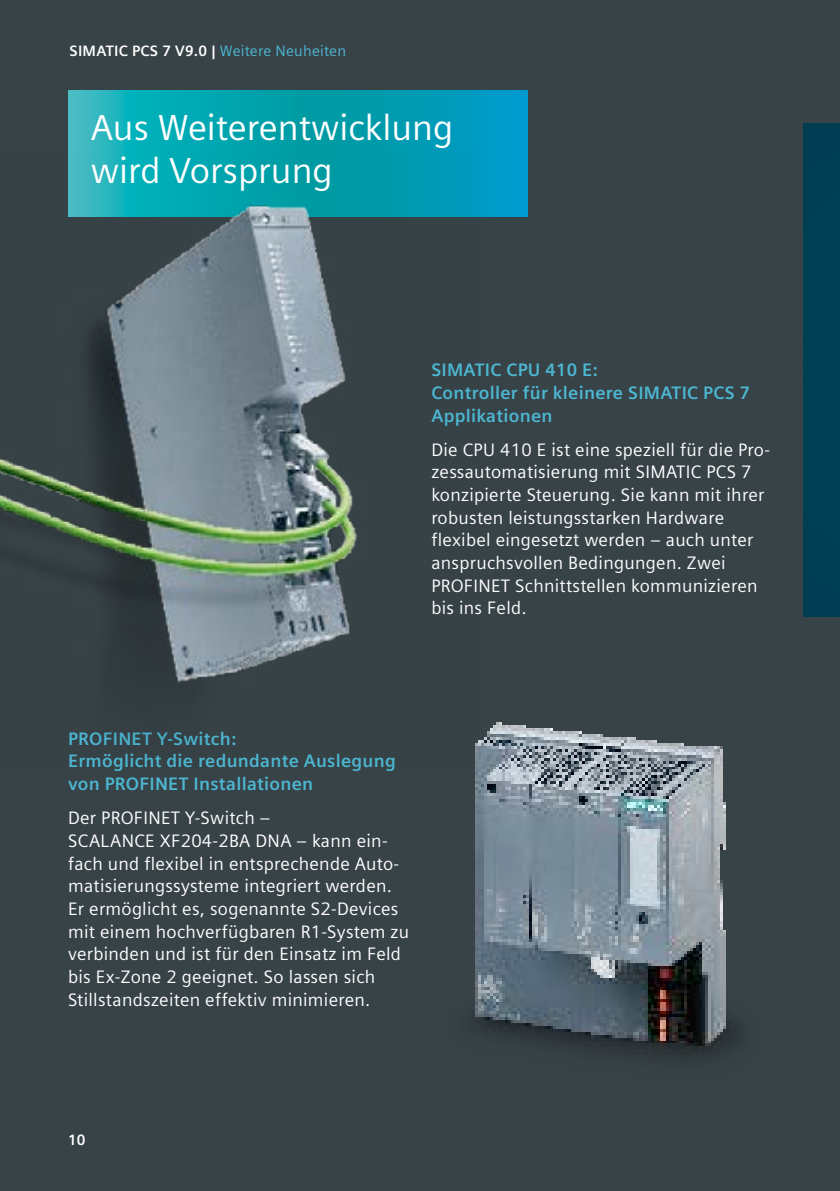
<style>
.page{position:relative;width:840px;height:1191px;background:#fff}
.page>*{position:absolute;margin:0;border:0;box-sizing:border-box;transform-origin:0 0}
.t1{font:36px/43.2px "Siemens Sans Global";color:#fff}
.t2{font:18px/22.6px "Siemens Sans Global";letter-spacing:.015em;color:#fff}
.t3{font:700 18px/22.6px "Siemens Sans Global";letter-spacing:.015em;color:#4db8d3}
.t4{font:700 15px "Siemens Sans Global";letter-spacing:.015em;color:#fff}
.s1{font-weight:400;color:#4db8d3}
</style>
<div class="page">
<div style="left:0;top:0;width:839px;height:1191px;background:#384348"></div>
<svg style="left:68px;top:91px;width:459px;height:126px"></svg>
<div style="left:803px;top:123px;width:36px;height:493px;background:#004054"></div>
<img style="left:0;top:147px;width:477px;height:540px">
<img style="left:472px;top:722px;width:269px;height:339px">
<p class="t4" style="left:69px;top:42px;width:278px">SIMATIC PCS 7 V9.0 | <span class="s1">Weitere Neuheiten</span></p>
<h1 class="t1" style="left:91px;top:107px;width:364px">Aus Weiterentwicklung wird Vorsprung</h1>
<p class="t3" style="left:431px;top:358px;width:320px">SIMATIC CPU 410 E:<br>Controller für kleinere SIMATIC PCS 7<br>Applikationen</p>
<p class="t2" style="left:431px;top:439px;width:340px">Die CPU 410 E ist eine speziell für die Pro&shy;zessautomatisierung mit SIMATIC PCS 7 konzipierte Steuerung. Sie kann mit ihrer robusten leistungsstarken Hardware flexibel eingesetzt werden – auch unter anspruchsvollen Bedingungen. Zwei PROFINET Schnittstellen kommunizieren bis ins Feld.</p>
<p class="t3" style="left:68px;top:727px;width:329px">PROFINET Y-Switch:<br>Ermöglicht die redundante Auslegung von PROFINET Installationen</p>
<p class="t2" style="left:68px;top:807px;width:342px">Der PROFINET Y-Switch –<br>SCALANCE XF204-2BA DNA – kann ein&shy;fach und flexibel in entsprechende Auto&shy;matisierungssysteme integriert werden.<br>Er ermöglicht es, sogenannte S2-Devices mit einem hochverfügbaren R1-System zu verbinden und ist für den Einsatz im Feld bis Ex-Zone 2 geeignet. So lassen sich Stillstandszeiten effektiv minimieren.</p>
<p class="t4" style="left:68px;top:1131px;width:19px">10</p>
</div>
